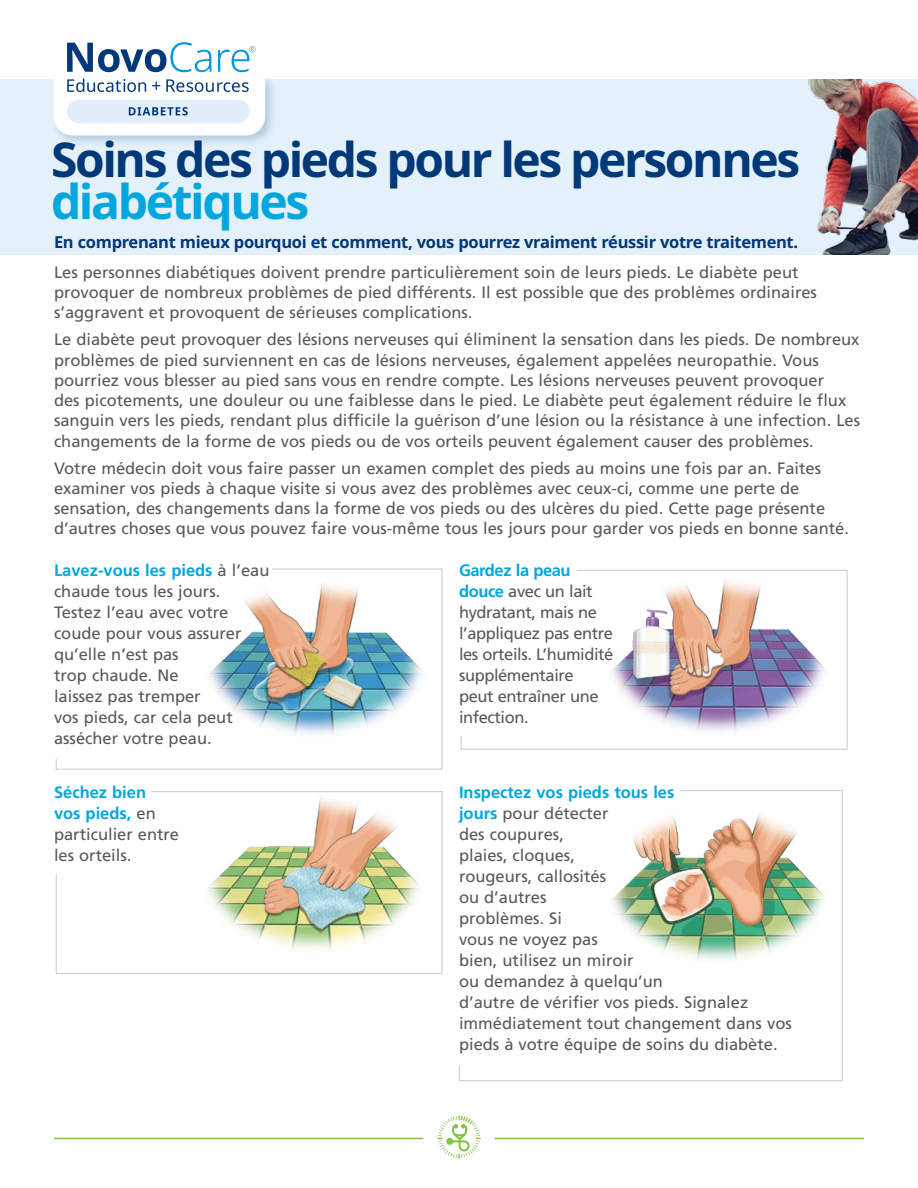
<style>
.page{position:relative;width:918px;height:1188px;background:#fff}
.page>*{position:absolute;margin:0;border:0;box-sizing:border-box;transform-origin:0 0}
.t1{font:700 48px "Apis";letter-spacing:-.05em;color:#003878}
.t2{font:700 48px "Apis";letter-spacing:-.05em;color:#00a6de}
.t3{font:16.5px/21px "Frutiger LT Std";color:#58595b}
.t4{font:16.5px/21px "Frutiger LT Std";letter-spacing:-.025em;color:#58595b}
.t5{font:700 16.5px "Apis";letter-spacing:-.02em;color:#003878}
.s1{font-weight:700;color:#00a6de}
</style>
<div class="page">
<hr style="left:54px;top:1138px;width:369px;height:1px;background:#80c342">
<hr style="left:495px;top:1138px;width:369px;height:1px;background:#80c342">
<svg style="left:437px;top:1115px;width:44px;height:44px"></svg>
<svg style="left:55px;top:568px;width:388px;height:202px"></svg>
<svg style="left:55px;top:791px;width:388px;height:183px"></svg>
<svg style="left:460px;top:570px;width:388px;height:180px"></svg>
<svg style="left:459px;top:790px;width:384px;height:291px"></svg>
<div style="left:0;top:79px;width:918px;height:176px;background:#e4f1fb"></div>
<div style="left:49px;top:74px;width:228px;height:74px;background:#003878;opacity:.2"></div>
<svg style="left:54px;top:42px;width:211px;height:93px"></svg>
<img style="left:808px;top:79px;width:110px;height:176px">
<h1 class="t1" style="left:51px;top:126px;width:751px">Soins des pieds pour les personnes</h1>
<h1 class="t2" style="left:51px;top:168px;width:260px">diabétiques</h1>
<p class="t5" style="left:54px;top:230px;width:746px">En comprenant mieux pourquoi et comment, vous pourrez vraiment réussir votre traitement.</p>
<p class="t3" style="left:54px;top:262px;width:765px;line-height:20.2px">Les personnes diabétiques doivent prendre particulièrement soin de leurs pieds. Le diabète peut provoquer de nombreux problèmes de pied différents. Il est possible que des problèmes ordinaires s’aggravent et provoquent de sérieuses complications.</p>
<p class="t3" style="left:54px;top:330px;width:808px;line-height:20.2px">Le diabète peut provoquer des lésions nerveuses qui éliminent la sensation dans les pieds. De nombreux problèmes de pied surviennent en cas de lésions nerveuses, également appelées neuropathie. Vous pourriez vous blesser au pied sans vous en rendre compte. Les lésions nerveuses peuvent provoquer<br>des picotements, une douleur ou une faiblesse dans le pied. Le diabète peut également réduire le flux sanguin vers les pieds, rendant plus difficile la guérison d’une lésion ou la résistance à une infection. Les changements de la forme de vos pieds ou de vos orteils peuvent également causer des problèmes.</p>
<p class="t3" style="left:54px;top:458px;width:796px;line-height:20.2px">Votre médecin doit vous faire passer un examen complet des pieds au moins une fois par an. Faites examiner vos pieds à chaque visite si vous avez des problèmes avec ceux-ci, comme une perte de sensation, des changements dans la forme de vos pieds ou des ulcères du pied. Cette page présente d’autres choses que vous pouvez faire vous-même tous les jours pour garder vos pieds en bonne santé.</p>
<p class="t3" style="left:54px;top:560px;width:217px"><span class="s1">Lavez-vous les pieds</span> à l’eau chaude tous les jours.<br>Testez l’eau avec votre coude pour vous assurer qu’elle n’est pas<br>trop chaude. Ne<br>laissez pas tremper<br>vos pieds, car cela peut assécher votre peau.</p>
<p class="t3" style="left:54px;top:782px;width:127px"><span class="s1">Séchez bien<br>vos pieds,</span> en particulier entre les orteils.</p>
<p class="t4" style="left:459px;top:560px;width:156px"><span class="s1">Gardez la peau douce</span> avec un lait hydratant, mais ne l’appliquez pas entre les orteils. L’humidité supplémentaire<br>peut entraîner une infection.</p>
<p class="t3" style="left:459px;top:782px;width:334px"><span class="s1">Inspectez vos pieds tous les<br>jours</span> pour détecter<br>des coupures,<br>plaies, cloques,<br>rougeurs, callosités<br>ou d’autres<br>problèmes. Si<br>vous ne voyez pas<br>bien, utilisez un miroir<br>ou demandez à quelqu’un<br>d’autre de vérifier vos pieds. Signalez immédiatement tout changement dans vos pieds à votre équipe de soins du diabète.</p>
</div>
